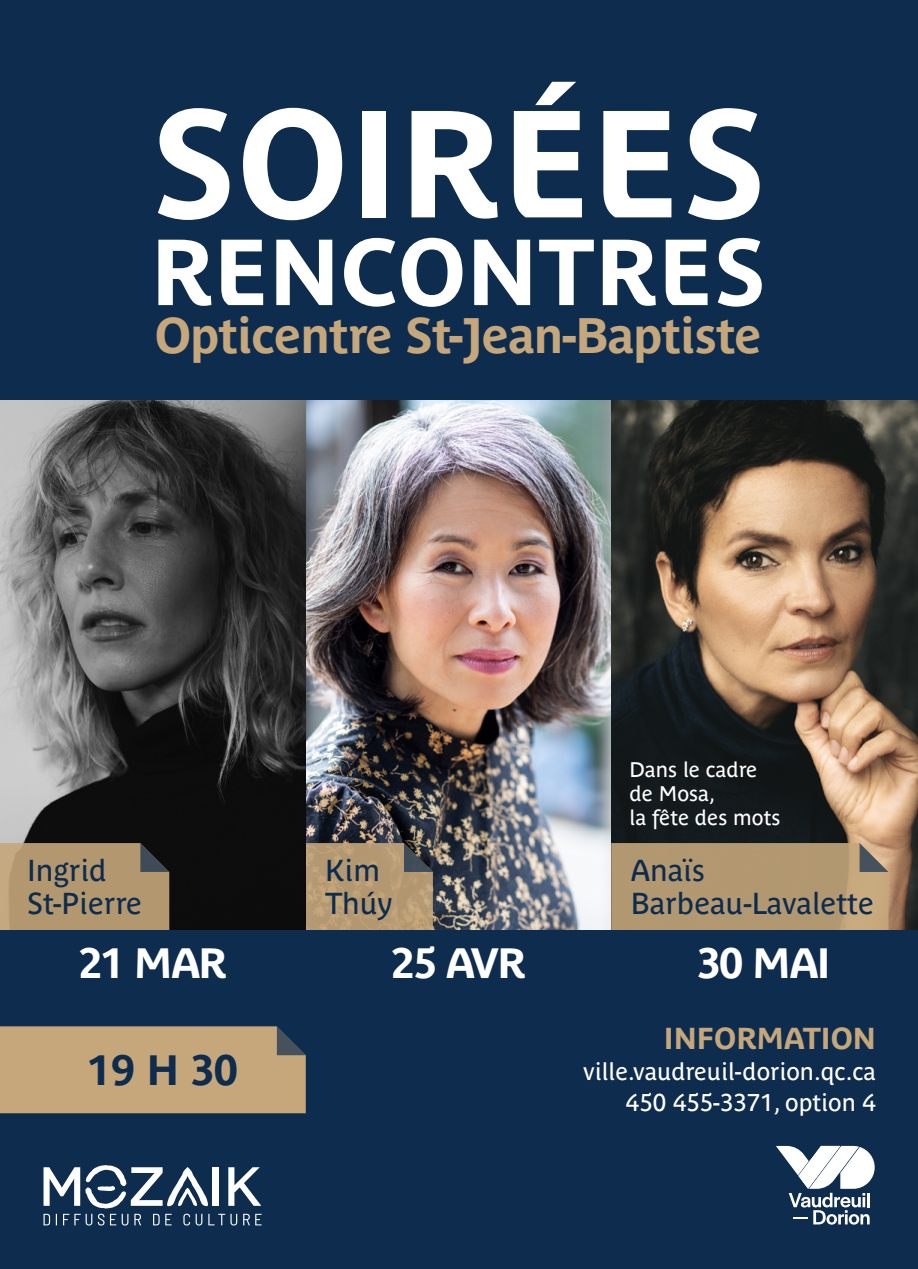
<style>
.page{position:relative;width:918px;height:1269px;background:#fff}
.page>*{position:absolute;margin:0;border:0;box-sizing:border-box;transform-origin:0 0}
.t1{font:700 150.75px "Parisine Plus Std";letter-spacing:.005em;color:#fff}
.t2{font:700 92.7px "Parisine Plus Std";letter-spacing:.005em;color:#fff}
.t3{font:700 49.35px "Parisine Plus Std";letter-spacing:-.02em;color:#c5a77b}
.t4{font:700 42px "Parisine Plus Std";letter-spacing:-.03em;color:#fff}
.t5{font:700 42px "Parisine Plus Std";color:#0e2c4e}
.t6{font:30px/33px "Parisine Plus Std";color:#0e2c4e}
.t7{font:700 30px "Parisine Plus Std";color:#c5a77b}
.t8{font:24px/31px "Parisine Plus Std";color:#fff;text-align:right}
.t9{font:21px/24px "Parisine Plus Std";color:#fff}
</style>
<div class="page">
<div style="left:0;top:0;width:918px;height:434px;background:#0e2c4e"></div>
<img style="left:306px;top:400px;width:305px;height:530px">
<img style="left:611px;top:400px;width:307px;height:530px">
<svg style="left:611px;top:843px;width:277px;height:87px;background:#b39872"></svg>
<div style="left:0;top:930px;width:918px;height:339px;background:#0e2c4e"></div>
<div style="left:0;top:1026px;width:306px;height:87px;background:#c5a77b"></div>
<img style="left:0;top:400px;width:306px;height:443px">
<svg style="left:776px;top:1146px;width:99px;height:79px"></svg>
<svg style="left:44px;top:1165px;width:218px;height:61px"></svg>
<svg style="left:0;top:843px;width:433px;height:87px;background:#79684f"></svg>
<h1 class="t1" style="left:150px;top:77px;width:618px">SOIRÉES</h1>
<h2 class="t2" style="left:151px;top:219px;width:617px">RENCONTRES</h2>
<h3 class="t3" style="left:155px;top:307px;width:609px">Opticentre St-Jean-Baptiste</h3>
<p class="t9" style="left:630px;top:757px;width:152px">Dans le cadre de Mosa,<br>la fête des mots</p>
<p class="t6" style="left:27px;top:854px;width:116px">Ingrid<br>St-Pierre</p>
<h3 class="t4" style="left:79px;top:938px;width:150px">21 MAR</h3>
<h3 class="t4" style="left:391px;top:938px;width:136px">25 AVR</h3>
<h3 class="t4" style="left:697px;top:938px;width:135px">30 MAI</h3>
<p class="t6" style="left:325px;top:854px;width:69px">Kim<br>Thúy</p>
<p class="t6" style="left:631px;top:854px;width:245px">Anaïs<br>Barbeau-Lavalette</p>
<h3 class="t5" style="left:88px;top:1046px;width:151px">19 H 30</h3>
<p class="t7" style="left:664px;top:1021px;width:214px">INFORMATION</p>
<p class="t8" style="left:583px;top:1056px;width:294px">ville.vaudreuil-dorion.qc.ca<br>450 455-3371, option 4</p>
</div>
